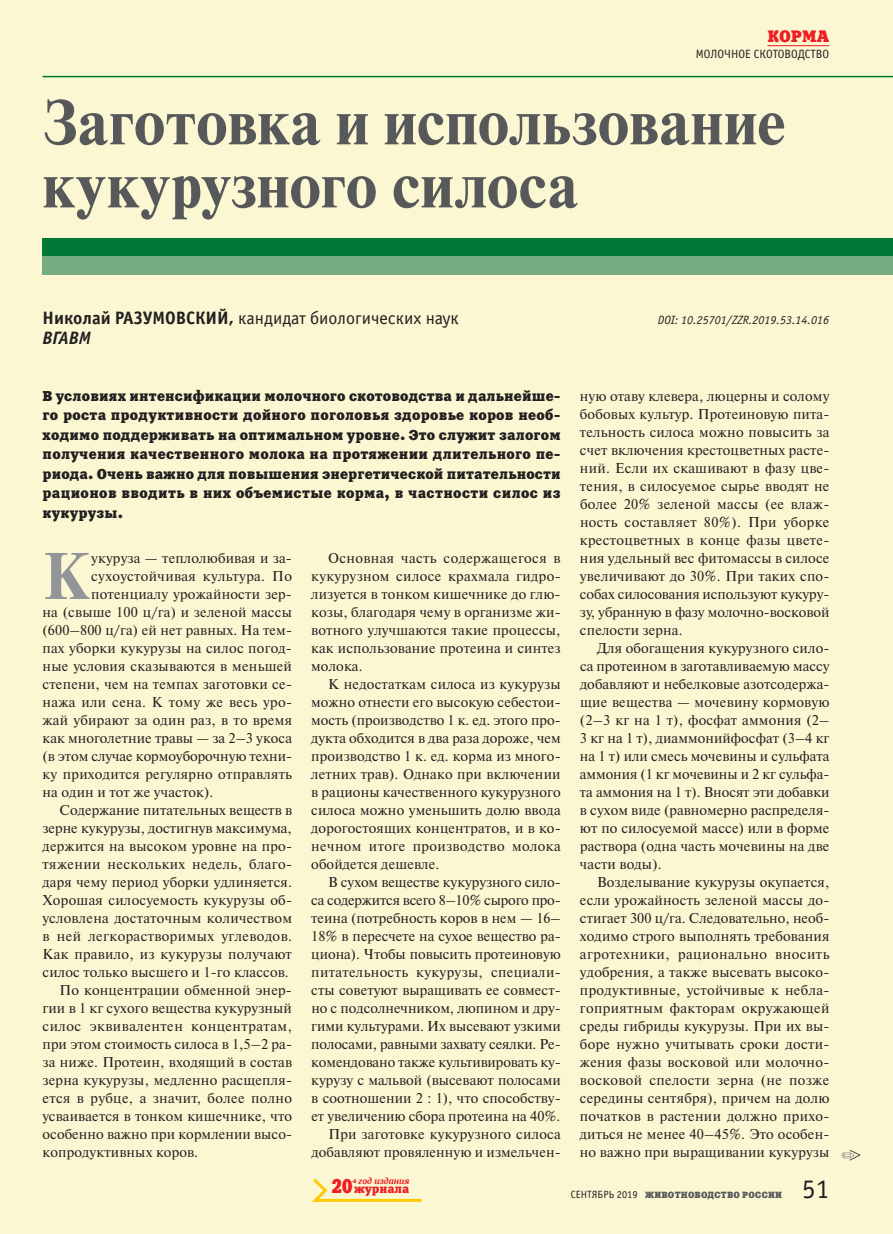
<style>
.page{position:relative;width:893px;height:1234px;background:#fff}
.page>*{position:absolute;margin:0;border:0;box-sizing:border-box;transform-origin:0 0}
.t1{font:700 65.7px "Newton C";color:#939598}
.t2{font:700 63px/63px "Newton C";letter-spacing:.005em;color:#57585a}
.t3{font:27px "Officina Sans C";color:#231f20}
.t4{font:19.8px "Xenia C";color:#ee1d23;scale:.83 1}
.t5{font:18px/19.5px "Officina Sans C";color:#231f20}
.t6{font:16.5px "Xenia C";color:#ee1d23}
.t7{font:14.25px/18px "Newton C";letter-spacing:.01em;color:#231f20;text-align:justify}
.t8{font:14.25px/19.5px "Xenia C";letter-spacing:.025em;color:#231f20;text-align:justify}
.t9{font:14.25px "Newton C";letter-spacing:.03em;color:#231f20}
.t10{font:14.25px "Newton C";letter-spacing:.035em;color:#231f20}
.t11{font:italic 12px "Officina Sans C";color:#231f20}
.t12{font:12px "Officina Sans C";color:#231f20}
.t13{font:12px "Xenia C";color:#ee1d23}
.t14{font:9px "Xenia C";letter-spacing:.025em;color:#57585a}
.t15{font:italic 700 9px "PT Serif";color:#ee1d23}
.s1{font-weight:700}
.s2{font-weight:700;font-style:italic}
.s3{font-family:"Officina Sans C";font-size:10.5px;color:#231f20}
</style>
<div class="page">
<div style="left:0;top:0;width:893px;height:1233px;background:#faf7d2"></div>
<hr style="left:767px;top:45px;width:62px;height:1px;background:#ee1d23">
<svg style="left:312px;top:1179px;width:110px;height:23px"></svg>
<div style="left:43px;top:239px;width:850px;height:18px;background:#007735"></div>
<div style="left:43px;top:257px;width:850px;height:18px;background:#75ac83"></div>
<hr style="left:43px;top:76px;width:850px;height:1px;background:#007735">
<svg style="left:842px;top:1150px;width:18px;height:10px"></svg>
<p class="t6" style="left:767px;top:26px;width:63px">КОРМА</p>
<p class="t12" style="left:696px;top:48px;width:135px">МОЛОЧНОЕ СКОТОВОДСТВО</p>
<h2 class="t2" style="left:43px;top:91px;width:745px">Заготовка и использование кукурузного силоса</h2>
<p class="t5" style="left:43px;top:309px;width:418px"><span class="s1">Николай РАЗУМОВСКИЙ,</span> кандидат биологических наук<br><span class="s2">ВГАВМ</span></p>
<p class="t11" style="left:658px;top:313px;width:173px">DOI: 10.25701/ZZR.2019.53.14.016</p>
<p class="t8" style="left:43px;top:386px;width:520px">В условиях интенсификации молочного скотоводства и дальнейше‑ го роста продуктивности дойного поголовья здоровье коров необ‑ ходимо поддерживать на оптимальном уровне. Это служит залогом получения качественного молока на протяжении длительного пе‑ риода. Очень важно для повышения энергетической питательности рационов вводить в них объемистые корма, в частности силос из кукурузы.</p>
<h1 class="t1" style="left:43px;top:539px;width:48px">К</h1>
<p class="t7" style="left:91px;top:549px;width:202px">укуруза — теплолюбивая и за-</p>
<p class="t7" style="left:91px;top:567px;width:202px">сухоустойчивая культура. По</p>
<p class="t7" style="left:91px;top:585px;width:202px">потенциалу урожайности зер-</p>
<p class="t7" style="left:43px;top:603px;width:251px">на (свыше 100 ц/га) и зеленой массы</p>
<p class="t7" style="left:43px;top:621px;width:251px">(600–800 ц/га) ей нет равных. На тем-</p>
<p class="t7" style="left:43px;top:639px;width:251px">пах уборки кукурузы на силос погод-</p>
<p class="t7" style="left:43px;top:657px;width:251px">ные условия сказываются в меньшей</p>
<p class="t7" style="left:43px;top:675px;width:251px">степени, чем на темпах заготовки се-</p>
<p class="t7" style="left:43px;top:693px;width:251px">нажа или сена. К тому же весь уро-</p>
<p class="t7" style="left:43px;top:711px;width:251px">жай убирают за один раз, в то время</p>
<p class="t7" style="left:43px;top:729px;width:251px">как многолетние травы — за 2–3 укоса</p>
<p class="t7" style="left:43px;top:747px;width:251px">(в этом случае кормоуборочную техни-</p>
<p class="t7" style="left:43px;top:765px;width:251px">ку приходится регулярно отправлять</p>
<p class="t7" style="left:43px;top:783px;width:172px">на один и тот же участок).</p>
<p class="t7" style="left:60px;top:801px;width:234px">Содержание питательных веществ в</p>
<p class="t7" style="left:43px;top:819px;width:251px">зерне кукурузы, достигнув максимума,</p>
<p class="t7" style="left:43px;top:837px;width:251px">держится на высоком уровне на про-</p>
<p class="t7" style="left:43px;top:855px;width:251px">тяжении нескольких недель, благо-</p>
<p class="t7" style="left:43px;top:873px;width:251px">даря чему период уборки удлиняется.</p>
<p class="t7" style="left:43px;top:891px;width:251px">Хорошая силосуемость кукурузы об-</p>
<p class="t7" style="left:43px;top:909px;width:251px">условлена достаточным количеством</p>
<p class="t9" style="left:43px;top:928px;width:251px">в ней легкорастворимых углеводов.</p>
<p class="t7" style="left:43px;top:945px;width:251px">Как правило, из кукурузы получают</p>
<p class="t7" style="left:43px;top:963px;width:248px">силос только высшего и 1‑го классов.</p>
<p class="t7" style="left:60px;top:981px;width:234px">По концентрации обменной энер-</p>
<p class="t7" style="left:43px;top:999px;width:251px">гии в 1 кг сухого вещества кукурузный</p>
<p class="t10" style="left:43px;top:1018px;width:251px">силос эквивалентен концентратам,</p>
<p class="t7" style="left:43px;top:1035px;width:251px">при этом стоимость силоса в 1,5–2 ра-</p>
<p class="t7" style="left:43px;top:1053px;width:251px">за ниже. Протеин, входящий в состав</p>
<p class="t7" style="left:43px;top:1071px;width:251px">зерна кукурузы, медленно расщепля-</p>
<p class="t7" style="left:43px;top:1089px;width:251px">ется в рубце, а значит, более полно</p>
<p class="t7" style="left:43px;top:1107px;width:251px">усваивается в тонком кишечнике, что</p>
<p class="t7" style="left:43px;top:1125px;width:251px">особенно важно при кормлении высо-</p>
<p class="t7" style="left:43px;top:1143px;width:157px">копродуктивных коров.</p>
<p class="t7" style="left:311px;top:549px;width:251px;text-indent:17px">Основная часть содержащегося в кукурузном силосе крахмала гидро&shy;лизуется в тонком кишечнике до глю&shy;козы, благодаря чему в организме жи&shy;вотного улучшаются такие процессы, как использование протеина и синтез молока.</p>
<p class="t7" style="left:311px;top:675px;width:251px;text-indent:17px">К недостаткам силоса из кукурузы можно отнести его высокую себестои&shy;мость (производство 1 к. ед. этого про&shy;дукта обходится в два раза дороже, чем производство 1 к. ед. корма из много&shy;летних трав). Однако при включении в рационы качественного кукурузного силоса можно уменьшить долю ввода дорогостоящих концентратов, и в ко&shy;нечном итоге производство молока обойдется дешевле.</p>
<p class="t7" style="left:311px;top:873px;width:251px;text-align:right">В сухом веществе кукурузного сило-<br>са содержится всего 8–10% сырого про&shy;теина (потребность коров в нем — 16– 18% в пересчете на сухое вещество ра&shy;циона). Чтобы повысить протеиновую питательность кукурузы, специали&shy;сты советуют выращивать ее совмест&shy;но с подсолнечником, люпином и дру&shy;гими культурами. Их высевают узкими полосами, равными захвату сеялки. Ре&shy;комендовано также культивировать ку&shy;курузу с мальвой (высевают полосами в соотношении 2 : 1), что способству&shy;ет увеличению сбора протеина на 40%.<br>При заготовке кукурузного силоса добавляют провяленную и измельчен-</p>
<p class="t15" style="left:351px;top:1174px;width:59px"><sup>-й</sup> год издания</p>
<p class="t13" style="left:354px;top:1181px;width:57px">журнала</p>
<h3 class="t4" style="left:332px;top:1173px;width:26px">20</h3>
<p class="t7" style="left:580px;top:387px;width:251px">ную отаву клевера, люцерны и солому бобовых культур. Протеиновую пита&shy;тельность силоса можно повысить за счет включения крестоцветных расте&shy;ний. Если их скашивают в фазу цве&shy;тения, в силосуемое сырье вводят не более 20% зеленой массы (ее влаж&shy;ность составляет 80%). При уборке крестоцветных в конце фазы цвете&shy;ния удельный вес фитомассы в силосе увеличивают до 30%. При таких спо&shy;собах силосования используют кукуру&shy;зу, убранную в фазу молочно-восковой спелости зерна.</p>
<p class="t7" style="left:580px;top:639px;width:251px;text-indent:17px">Для обогащения кукурузного сило&shy;са протеином в заготавливаемую массу добавляют и небелковые азотсодержа&shy;щие вещества — мочевину кормовую (2–3 кг на 1 т), фосфат аммония (2– 3 кг на 1 т), диаммонийфосфат (3–4 кг на 1 т) или смесь мочевины и сульфата аммония (1 кг мочевины и 2 кг сульфа&shy;та аммония на 1 т). Вносят эти добавки в сухом виде (равномерно распределя&shy;ют по силосуемой массе) или в форме раствора (одна часть мочевины на две части воды).</p>
<p class="t7" style="left:580px;top:873px;width:251px;text-indent:17px">Возделывание кукурузы окупается, если урожайность зеленой массы до&shy;стигает 300 ц/га. Следовательно, необ&shy;ходимо строго выполнять требования агротехники, рационально вносить удобрения, а также высевать высоко&shy;продуктивные, устойчивые к небла&shy;гоприятным факторам окружающей среды гибриды кукурузы. При их вы&shy;боре нужно учитывать сроки дости&shy;жения фазы восковой или молочно&shy;восковой спелости зерна (не позже середины сентября), причем на долю початков в растении должно прихо&shy;диться не менее 40–45%. Это особен&shy;но важно при выращивании кукурузы</p>
<p class="t14" style="left:571px;top:1188px;width:213px"><span class="s3">СЕНТЯБРЬ 2019</span> ЖИВОТНОВОДСТВО РОССИИ</p>
<h3 class="t3" style="left:802px;top:1174px;width:28px">51</h3>
</div>
